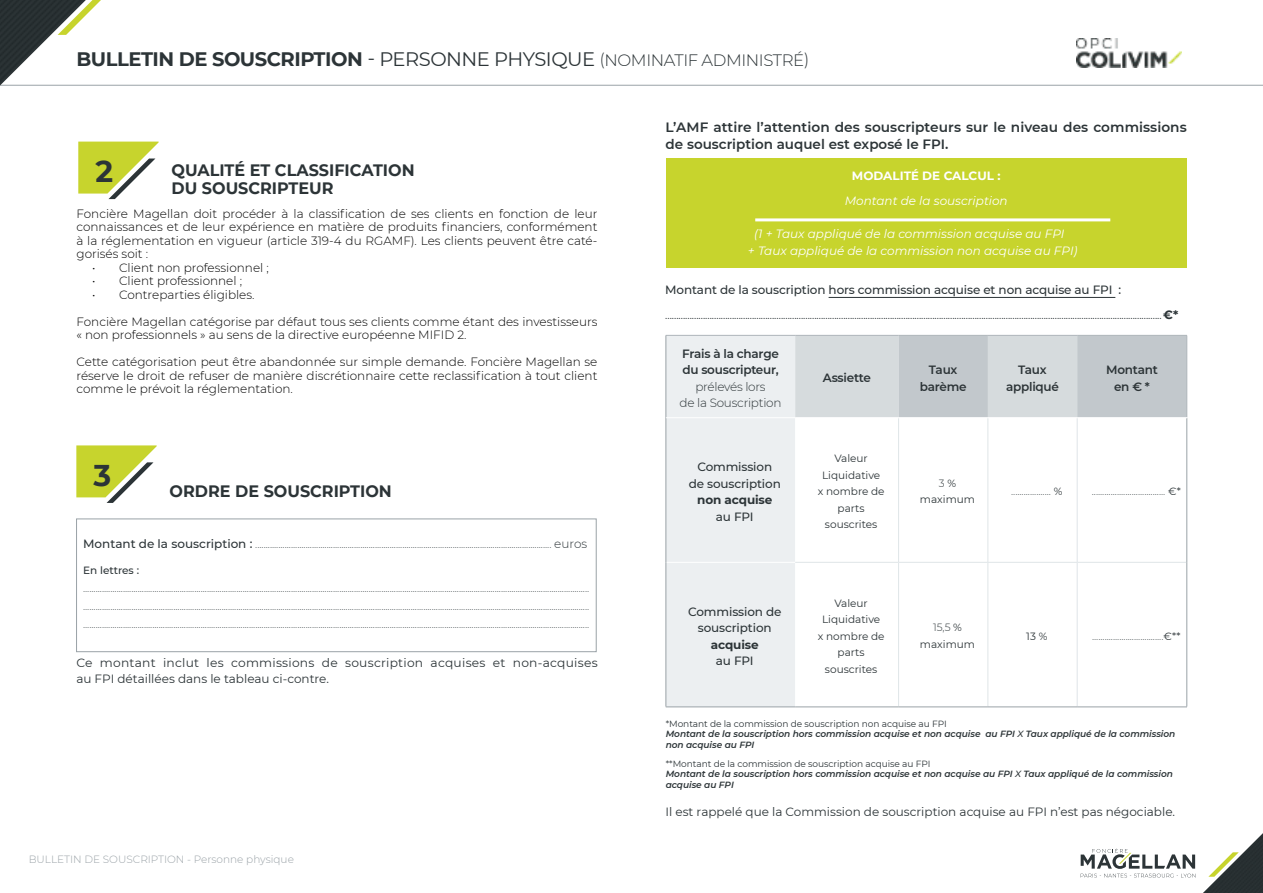
<style>
.page{position:relative;width:1263px;height:893px;background:#fff}
.page>*{position:absolute;margin:0;border:0;box-sizing:border-box;transform-origin:0 0}
.t1{font:700 30px "Montserrat";color:#2c3437}
.t2{font:700 19.5px "Montserrat";letter-spacing:-.025em;color:#2c3437}
.t3{font:700 16.5px/18px "Montserrat";color:#2c3437}
.t4{font:600 13.5px/16.5px "Montserrat";letter-spacing:.005em;color:#2c3437}
.t5{font:300 12px/13.5px "Montserrat";color:#000;text-align:justify}
.t6{font:500 12px/16.5px "Montserrat";letter-spacing:-.01em;color:#2c3437;text-align:center}
.t7{font:italic 12px/16.5px "Montserrat";color:#fff;text-align:center}
.t8{font:12px/16.5px "Montserrat";letter-spacing:.02em;color:#2c3437}
.t9{font:12px "Montserrat";color:#2c3437}
.t10{font:600 12px/16.5px "Montserrat";letter-spacing:-.02em;color:#2c3437;text-align:center}
.t11{font:300 12px/16.5px "Montserrat";letter-spacing:-.02em;color:#2c3437;text-align:center}
.t12{font:700 12px "Montserrat";letter-spacing:-.01em;color:#2c3437}
.t13{font:700 12px "Montserrat";color:#fff}
.t14{font:300 10.5px/18px "Montserrat";color:#2c3437;text-align:justify}
.t15{font:10.5px/16.5px "Montserrat";color:#2c3437;text-align:center}
.t16{font:300 10.5px "Montserrat";color:#9aa2a7}
.t17{font:500 10.5px "Montserrat";color:#2c3437}
.t18{font:italic 600 9px/10.5px "Montserrat";letter-spacing:-.005em;color:#2c3437}
.s1{font-weight:400}
.s2{font-weight:300;font-size:16.5px}
.s3{font-weight:500;font-size:12px}
.s4{font-size:12px}
.s5{font-weight:700;font-size:12px}
.s6{font-weight:300}
.s7{font-weight:400;font-style:normal}
.s8{font-weight:500}
</style>
<div class="page">
<hr style="left:0;top:85px;width:1263px;height:1px;background:#9aa2a7">
<svg style="left:86px;top:0;width:15px;height:15px"></svg>
<img style="left:0;top:0;width:86px;height:86px">
<img style="left:1203px;top:833px;width:60px;height:60px">
<svg style="left:1081px;top:849px;width:114px;height:28px"></svg>
<img style="left:1076px;top:38px;width:106px;height:29px">
<svg style="left:76px;top:445px;width:81px;height:58px"></svg>
<div style="left:76px;top:519px;width:520px;height:133px;border:1px solid #9aa2a7"></div>
<svg style="left:78px;top:142px;width:81px;height:57px"></svg>
<div style="left:666px;top:158px;width:521px;height:109px;background:#c7d42d"></div>
<div style="left:667px;top:336px;width:128px;height:370px;background:#eceff1"></div>
<svg style="left:795px;top:336px;width:391px;height:81px;background:#cbd1d4"></svg>
<hr style="left:898px;top:418px;width:1px;height:144px;background:#dfe5e8">
<hr style="left:898px;top:563px;width:1px;height:143px;background:#dfe5e8">
<hr style="left:987px;top:418px;width:1px;height:144px;background:#dfe5e8">
<hr style="left:987px;top:563px;width:1px;height:143px;background:#dfe5e8">
<hr style="left:1077px;top:418px;width:1px;height:144px;background:#dfe5e8">
<hr style="left:1077px;top:563px;width:1px;height:143px;background:#dfe5e8">
<hr style="left:666px;top:562px;width:129px;height:1px;background:#fff">
<hr style="left:795px;top:562px;width:103px;height:1px;background:#dfe5e8">
<hr style="left:898px;top:562px;width:90px;height:1px;background:#dfe5e8">
<hr style="left:988px;top:562px;width:89px;height:1px;background:#dfe5e8">
<hr style="left:1077px;top:562px;width:109px;height:1px;background:#dfe5e8">
<hr style="left:666px;top:706px;width:129px;height:1px;background:#9aa2a7">
<hr style="left:795px;top:706px;width:103px;height:1px;background:#9aa2a7">
<hr style="left:898px;top:706px;width:90px;height:1px;background:#9aa2a7">
<hr style="left:988px;top:706px;width:89px;height:1px;background:#9aa2a7">
<hr style="left:1077px;top:706px;width:110px;height:1px;background:#9aa2a7">
<hr style="left:666px;top:335px;width:129px;height:1px;background:#aeb5ba">
<hr style="left:795px;top:335px;width:103px;height:1px;background:#aeb5ba">
<hr style="left:898px;top:335px;width:90px;height:1px;background:#aeb5ba">
<hr style="left:988px;top:335px;width:89px;height:1px;background:#aeb5ba">
<hr style="left:1077px;top:335px;width:110px;height:1px;background:#aeb5ba">
<hr style="left:1186px;top:336px;width:1px;height:81px;background:#aeb5ba">
<hr style="left:666px;top:336px;width:1px;height:82px;background:#9aa2a7">
<hr style="left:666px;top:418px;width:1px;height:144px;background:#9aa2a7">
<hr style="left:1186px;top:418px;width:1px;height:144px;background:#9aa2a7">
<hr style="left:666px;top:562px;width:1px;height:144px;background:#9aa2a7">
<hr style="left:1186px;top:562px;width:1px;height:144px;background:#9aa2a7">
<hr style="left:666px;top:417px;width:129px;height:1px;background:#fff">
<hr style="left:755px;top:218px;width:355px;height:3px;background:#fff">
<hr style="left:829px;top:297px;width:286px;height:1px;background:#2c3437">
<h2 class="t2" style="left:77px;top:45px;width:734px">BULLETIN DE SOUSCRIPTION <span class="s1">- PERSONNE PHYSIQUE</span> <span class="s2">(NOMINATIF ADMINISTRÉ)</span></h2>
<h1 class="t1" style="left:95px;top:150px;width:19px">2</h1>
<h3 class="t3" style="left:172px;top:160px;width:245px">QUALITÉ ET CLASSIFICATION<br>DU SOUSCRIPTEUR</h3>
<p class="t5" style="left:77px;top:206px;width:522px">Foncière Magellan doit procéder à la classification de ses clients en fonction de leur connaissances et de leur expérience en matière de produits financiers, conformément à la réglementation en vigueur (article 319-4 du RGAMF). Les clients peuvent être caté&shy;gorisés soit :</p>
<p class="t5" style="left:92px;top:260px;width:178px">• Client non professionnel ;</p>
<p class="t5" style="left:92px;top:274px;width:152px">• Client professionnel ;</p>
<p class="t5" style="left:92px;top:287px;width:164px">• Contreparties éligibles.</p>
<p class="t5" style="left:77px;top:314px;width:522px">Foncière Magellan catégorise par défaut tous ses clients comme étant des investisseurs « non professionnels » au sens de la directive européenne MIFID 2.</p>
<p class="t5" style="left:77px;top:355px;width:522px">Cette catégorisation peut être abandonnée sur simple demande. Foncière Magellan se réserve le droit de refuser de manière discrétionnaire cette reclassification à tout client comme le prévoit la réglementation.</p>
<h1 class="t1" style="left:93px;top:454px;width:19px">3</h1>
<h3 class="t3" style="left:170px;top:481px;width:224px">ORDRE DE SOUSCRIPTION</h3>
<p class="t14" style="left:83px;top:535px;width:506px"><span class="s3">Montant de la souscription :</span> ............................................................................................................................................. <span class="s4">euros</span></p>
<p class="t17" style="left:83px;top:562px;width:57px">En lettres :</p>
<p class="t14" style="left:83px;top:578px;width:508px">................................................................................................................................................................................................................................................. ................................................................................................................................................................................................................................................. .................................................................................................................................................................................................................................................</p>
<p class="t8" style="left:76px;top:654px;width:523px">Ce montant inclut les commissions de souscription acquises et non-acquises au FPI détaillées dans le tableau ci-contre.</p>
<p class="t16" style="left:29px;top:852px;width:267px">BULLETIN DE SOUSCRIPTION - Personne physique</p>
<p class="t4" style="left:666px;top:119px;width:523px">L’AMF attire l’attention des souscripteurs sur le niveau des commissions de souscription auquel est exposé le FPI.</p>
<p class="t13" style="left:852px;top:167px;width:150px">MODALITÉ DE CALCUL :</p>
<p class="t7" style="left:845px;top:192px;width:164px">Montant de la souscription</p>
<p class="t7" style="left:748px;top:225px;width:331px">(1 + Taux appliqué de la commission acquise au FPI<br>+ Taux appliqué de la commission non acquise au FPI)</p>
<p class="t6" style="left:665px;top:281px;width:457px">Montant de la souscription hors commission acquise et non acquise au FPI :</p>
<p class="t15" style="left:665px;top:307px;width:515px">...............................................................................................................................................................................................................................<span class="s5">€*</span></p>
<p class="t10" style="left:682px;top:345px;width:98px;text-align:left">Frais à la charge du souscripteur,</p>
<p class="t11" style="left:679px;top:378px;width:103px">prélevés lors<br>de la Souscription</p>
<p class="t6" style="left:689px;top:458px;width:94px">Commission de souscription</p>
<p class="t12" style="left:697px;top:491px;width:77px">non acquise</p>
<p class="t6" style="left:716px;top:508px;width:39px">au FPI</p>
<p class="t6" style="left:688px;top:603px;width:95px">Commission de souscription</p>
<p class="t12" style="left:711px;top:636px;width:49px">acquise</p>
<p class="t6" style="left:716px;top:652px;width:39px">au FPI</p>
<p class="t10" style="left:823px;top:369px;width:49px">Assiette</p>
<p class="t10" style="left:920px;top:361px;width:48px">Taux barème</p>
<p class="t10" style="left:1006px;top:361px;width:54px">Taux appliqué</p>
<p class="t10" style="left:1106px;top:361px;width:53px">Montant en € *</p>
<p class="t15" style="left:818px;top:450px;width:68px">Valeur<br>Liquidative<br>x nombre de parts souscrites</p>
<p class="t15" style="left:818px;top:594px;width:68px">Valeur<br>Liquidative<br>x nombre de parts souscrites</p>
<p class="t15" style="left:920px;top:474px;width:57px"><span class="s6">3</span> % maximum</p>
<p class="t14" style="left:1011px;top:482px;width:53px">................... <span class="s1">%</span></p>
<p class="t14" style="left:1092px;top:482px;width:90px">................................... <span class="s1">€*</span></p>
<p class="t15" style="left:920px;top:619px;width:57px"><span class="s6">15,5</span> % maximum</p>
<p class="t15" style="left:1026px;top:627px;width:23px">13 %</p>
<p class="t14" style="left:1092px;top:627px;width:90px">..................................<span class="s1">€**</span></p>
<p class="t18" style="left:666px;top:718px;width:511px"><span class="s7">*Montant de la commission de souscription non acquise au FPI<br></span>Montant de la souscription hors commission acquise et non acquise au FPI <span class="s8">X</span> Taux appliqué de la commission non acquise au FPI</p>
<p class="t18" style="left:666px;top:758px;width:509px"><span class="s7">**Montant de la commission de souscription acquise au FPI<br></span>Montant de la souscription hors commission acquise et non acquise au FPI <span class="s8">X</span> Taux appliqué de la commission acquise au FPI</p>
<p class="t9" style="left:665px;top:803px;width:511px">Il est rappelé que la Commission de souscription acquise au FPI n’est pas négociable.</p>
</div>
